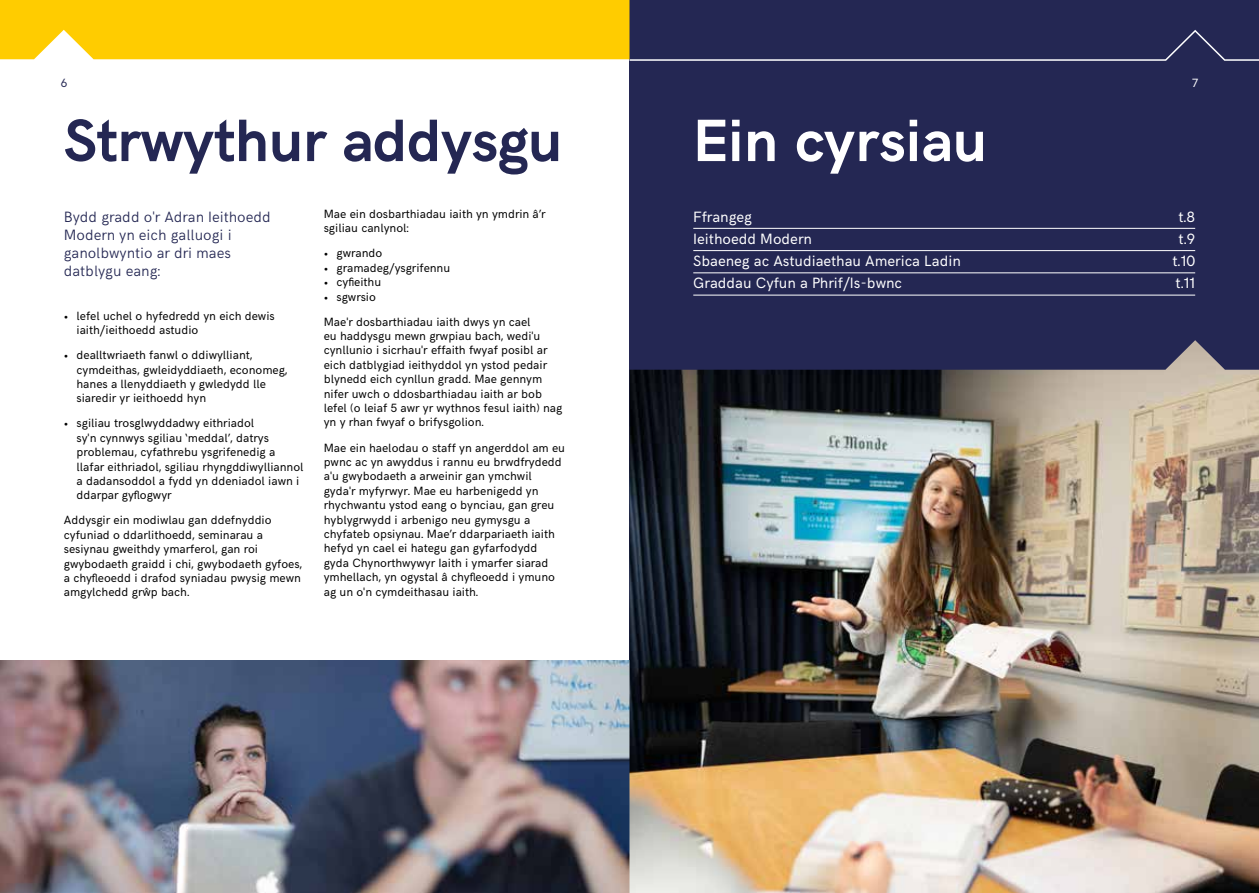
<style>
.page{position:relative;width:1259px;height:893px;background:#fff}
.page>*{position:absolute;margin:0;border:0;box-sizing:border-box;transform-origin:0 0}
.t1{font:700 60px "HK Grotesk";letter-spacing:-.01em;color:#242753}
.t2{font:700 60px "HK Grotesk";color:#fff}
.t3{font:15px "HK Grotesk";color:#fff}
.t4{font:300 15px/18px "HK Grotesk";color:#242753}
.t5{font:12px/14.4px "HK Grotesk";color:#000}
.t6{font:12px "HK Grotesk";color:#242753}
.t7{font:12px "HK Grotesk";color:#fff}
</style>
<div class="page">
<div style="left:629px;top:0;width:630px;height:893px;background:#242753"></div>
<img style="left:0;top:660px;width:629px;height:233px">
<img style="left:629px;top:340px;width:630px;height:553px">
<hr style="left:693px;top:228px;width:502px;height:1px;background:#fff">
<hr style="left:693px;top:250px;width:502px;height:1px;background:#fff">
<hr style="left:693px;top:272px;width:502px;height:1px;background:#fff">
<hr style="left:693px;top:295px;width:502px;height:1px;background:#fff">
<svg style="left:0;top:0;width:1259px;height:61px"></svg>
<p class="t6" style="left:60px;top:73px;width:8px">6</p>
<p class="t7" style="left:1192px;top:73px;width:7px">7</p>
<h1 class="t1" style="left:64px;top:95px;width:500px">Strwythur addysgu</h1>
<p class="t4" style="left:64px;top:206px;width:208px">Bydd gradd o'r Adran Ieithoedd<br>Modern yn eich galluogi i ganolbwyntio ar dri maes datblygu eang:</p>
<p class="t5" style="left:77px;top:307px;width:200px;text-indent:-13px">• lefel uchel o hyfedredd yn eich dewis iaith/ieithoedd astudio</p>
<p class="t5" style="left:77px;top:347px;width:213px;text-indent:-13px">• dealltwriaeth fanwl o ddiwylliant, cymdeithas, gwleidyddiaeth, economeg, hanes a llenyddiaeth y gwledydd lle siaredir yr ieithoedd hyn</p>
<p class="t5" style="left:77px;top:415px;width:228px;text-indent:-13px">• sgiliau trosglwyddadwy eithriadol<br>sy'n cynnwys sgiliau ‘meddal’, datrys problemau, cyfathrebu ysgrifenedig a llafar eithriadol, sgiliau rhyngddiwylliannol a dadansoddol a fydd yn ddeniadol iawn i ddarpar gyflogwyr</p>
<p class="t5" style="left:64px;top:512px;width:240px">Addysgir ein modiwlau gan ddefnyddio cyfuniad o ddarlithoedd, seminarau a sesiynau gweithdy ymarferol, gan roi gwybodaeth graidd i chi, gwybodaeth gyfoes, a chyfleoedd i drafod syniadau pwysig mewn amgylchedd grŵp bach.</p>
<p class="t5" style="left:324px;top:206px;width:223px">Mae ein dosbarthiadau iaith yn ymdrin â’r sgiliau canlynol:</p>
<p class="t5" style="left:324px;top:245px;width:60px">• gwrando</p>
<p class="t5" style="left:324px;top:260px;width:128px">• gramadeg/ysgrifennu</p>
<p class="t5" style="left:324px;top:274px;width:59px">• cyfieithu</p>
<p class="t5" style="left:324px;top:283px;width:208px;line-height:25px">• sgwrsio<br>Mae'r dosbarthiadau iaith dwys yn cael</p>
<p class="t5" style="left:324px;top:328px;width:240px">eu haddysgu mewn grwpiau bach, wedi'u cynllunio i sicrhau'r effaith fwyaf posibl ar eich datblygiad ieithyddol yn ystod pedair blynedd eich cynllun gradd. Mae gennym nifer uwch o ddosbarthiadau iaith ar bob lefel (o leiaf 5 awr yr wythnos fesul iaith) nag yn y rhan fwyaf o brifysgolion.</p>
<p class="t5" style="left:324px;top:439px;width:243px">Mae ein haelodau o staff yn angerddol am eu pwnc ac yn awyddus i rannu eu brwdfrydedd a'u gwybodaeth a arweinir gan ymchwil gyda'r myfyrwyr. Mae eu harbenigedd yn rhychwantu ystod eang o bynciau, gan greu hyblygrwydd i arbenigo neu gymysgu a chyfateb opsiynau. Mae’r ddarpariaeth iaith hefyd yn cael ei hategu gan gyfarfodydd gyda Chynorthwywyr Iaith i ymarfer siarad ymhellach, yn ogystal â chyfleoedd i ymuno ag un o'n cymdeithasau iaith.</p>
<h1 class="t2" style="left:693px;top:95px;width:295px">Ein cyrsiau</h1>
<p class="t3" style="left:693px;top:205px;width:60px">Ffrangeg</p>
<p class="t3" style="left:1178px;top:205px;width:18px">t.8</p>
<p class="t3" style="left:693px;top:227px;width:120px">Ieithoedd Modern</p>
<p class="t3" style="left:1178px;top:227px;width:18px">t.9</p>
<p class="t3" style="left:693px;top:250px;width:269px">Sbaeneg ac Astudiaethau America Ladin</p>
<p class="t3" style="left:1172px;top:250px;width:24px">t.10</p>
<p class="t3" style="left:693px;top:272px;width:210px">Graddau Cyfun a Phrif/Is-bwnc</p>
<p class="t3" style="left:1175px;top:272px;width:21px">t.11</p>
</div>
